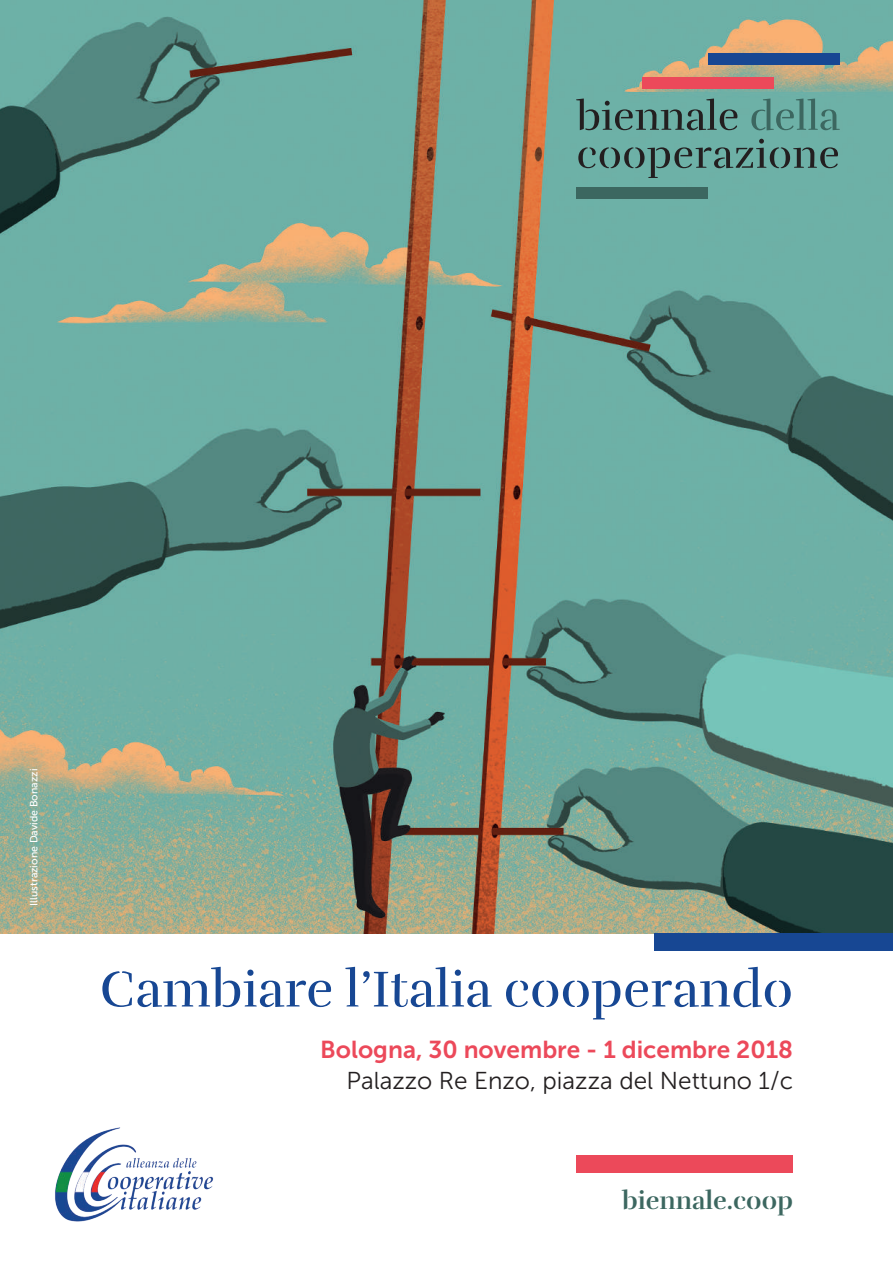
<style>
.page{position:relative;width:893px;height:1263px;background:#fff}
.page>*{position:absolute;margin:0;border:0;box-sizing:border-box;transform-origin:0 0}
.t1{font:51.9px "Rufina Stencil Regular";color:#174793}
.t2{font:25.65px "Rufina Stencil Bold";color:#3c6760}
.t3{font:24.45px "Museo Sans 300";color:#231f20}
.t4{font:24.45px "Museo Sans 700";color:#ec495a}
.t5{font:10.5px "Museo Sans 500";color:#fff}
</style>
<div class="page">
<img style="left:0;top:0;width:893px;height:933px">
<svg style="left:578px;top:139px;width:260px;height:39px;background:#5f968e"></svg>
<svg style="left:751px;top:98px;width:89px;height:35px;background:#609e94"></svg>
<svg style="left:576px;top:98px;width:161px;height:32px;background:#5a8c85"></svg>
<div style="left:576px;top:187px;width:132px;height:12px;background:#3c6760"></div>
<div style="left:708px;top:53px;width:132px;height:12px;background:#174793"></div>
<div style="left:642px;top:77px;width:132px;height:12px;background:#ec495a"></div>
<div style="left:576px;top:1155px;width:217px;height:17px;background:#ec495a"></div>
<div style="left:655px;top:933px;width:238px;height:17px;background:#174793"></div>
<img style="left:55px;top:1127px;width:159px;height:95px">
<p class="t5" style="left:28px;top:906px;width:138px;rotate:-90deg">Illustrazione Davide Bonazzi</p>
<h1 class="t1" style="left:100px;top:958px;width:695px">Cambiare l’Italia cooperando</h1>
<p class="t4" style="left:320px;top:1036px;width:474px">Bologna, 30 novembre - 1 dicembre 2018</p>
<p class="t3" style="left:346px;top:1067px;width:448px">Palazzo Re Enzo, piazza del Nettuno 1/c</p>
<p class="t2" style="left:622px;top:1185px;width:172px">biennale.coop</p>
</div>
